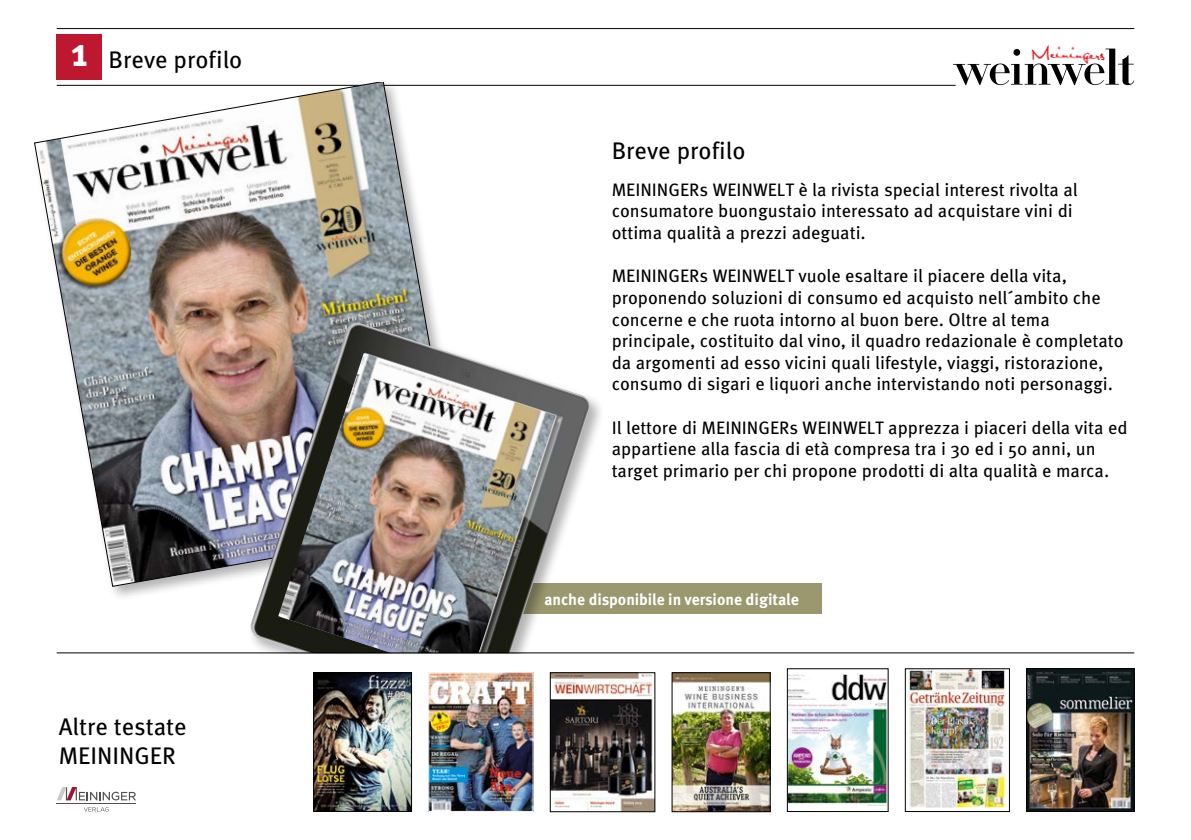
<style>
.page{position:relative;width:1191px;height:840px;background:#fff}
.page>*{position:absolute;margin:0;border:0;box-sizing:border-box;transform-origin:0 0}
.t1{font:24px/28.8px "Meta OT";color:#000}
.t2{font:18px/21.6px "Meta OT";color:#000}
.t3{font:700 16px "Meta OT";color:#fff}
.s1{font-weight:700;font-size:40px;color:#fff}
</style>
<div class="page">
<hr style="left:57px;top:85px;width:898px;height:1px;background:#000">
<div style="left:489px;top:583px;width:333px;height:31px;background:#9a986f"></div>
<svg style="left:57px;top:787px;width:79px;height:13px"></svg>
<hr style="left:57px;top:803px;width:79px;height:1px;background:#515050">
<svg style="left:84px;top:807px;width:25px;height:4px"></svg>
<div style="left:31px;top:78px;width:445px;height:523px;background:#000;opacity:.3"></div>
<img style="left:34px;top:81px;width:428px;height:505px">
<div style="left:247px;top:319px;width:358px;height:333px;background:#000;opacity:.3"></div>
<img style="left:248px;top:323px;width:344px;height:329px">
<img style="left:1028px;top:670px;width:104px;height:139px">
<div style="left:1026px;top:668px;width:108px;height:143px;border:1px solid #000"></div>
<img style="left:789px;top:674px;width:97px;height:131px">
<div style="left:787px;top:668px;width:101px;height:143px;border:1px solid #000"></div>
<img style="left:907px;top:670px;width:100px;height:137px">
<img style="left:430px;top:674px;width:101px;height:135px">
<div style="left:428px;top:672px;width:105px;height:139px;border:1px solid #fff"></div>
<img style="left:552px;top:674px;width:101px;height:135px">
<div style="left:550px;top:672px;width:105px;height:139px;border:1px solid #000"></div>
<img style="left:674px;top:674px;width:94px;height:135px">
<div style="left:672px;top:672px;width:98px;height:139px;border:1px solid #000"></div>
<img style="left:315px;top:674px;width:95px;height:135px">
<div style="left:313px;top:672px;width:99px;height:139px;border:1px solid #000"></div>
<div style="left:107px;top:36px;width:332px;height:45px;background:#fff"></div>
<hr style="left:57px;top:28px;width:1077px;height:1px;background:#000">
<div style="left:57px;top:34px;width:45px;height:46px;background:#be1730"></div>
<hr style="left:57px;top:652px;width:1077px;height:1px;background:#000">
<svg style="left:953px;top:49px;width:181px;height:36px"></svg>
<img style="left:1029px;top:44px;width:78px;height:21px">
<h1 class="t1" style="left:71px;top:46px;width:173px"><span class="s1">1</span> Breve profilo</h1>
<h1 class="t1" style="left:59px;top:712px;width:129px">Altre testate<br>MEININGER</h1>
<h1 class="t1" style="left:611px;top:137px;width:135px">Breve profilo</h1>
<p class="t2" style="left:611px;top:179px;width:468px">MEININGERs WEINWELT è la rivista special interest rivolta al consumatore buongustaio interessato ad acquistare vini di ottima qualità a prezzi adeguati.</p>
<p class="t2" style="left:611px;top:265px;width:513px">MEININGERs WEINWELT vuole esaltare il piacere della vita, proponendo soluzioni di consumo ed acquisto nell´ambito che concerne e che ruota intorno al buon bere. Oltre al tema principale, costituito dal vino, il quadro redazionale è completato da argomenti ad esso vicini quali lifestyle, viaggi, ristorazione, consumo di sigari e liquori anche intervistando noti personaggi.</p>
<p class="t2" style="left:611px;top:417px;width:517px">Il lettore di MEININGERs WEINWELT apprezza i piaceri della vita ed appartiene alla fascia di età compresa tra i 30 ed i 50 anni, un target primario per chi propone prodotti di alta qualità e marca.</p>
<p class="t3" style="left:544px;top:589px;width:256px">anche disponibile in versione digitale</p>
</div>
